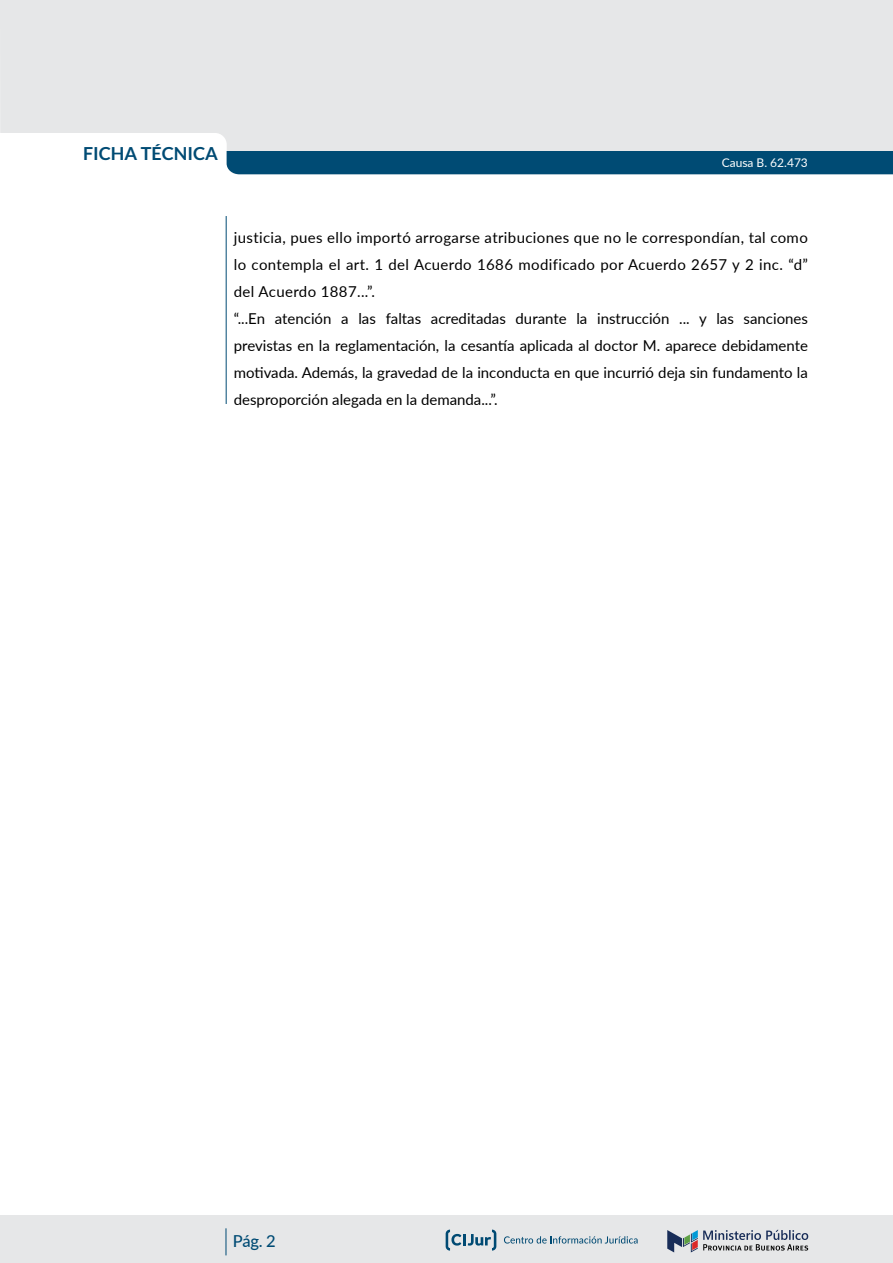
<style>
.page{position:relative;width:893px;height:1263px;background:#fff}
.page>*{position:absolute;margin:0;border:0;box-sizing:border-box;transform-origin:0 0}
.t1{font:700 18px "Lato";color:#004b74}
.t2{font:500 16.5px "Lato";color:#004b74}
.t3{font:15px/27px "Lato";color:#000}
.t4{font:12px "Lato";color:#fff}
</style>
<div class="page">
<div style="left:0;top:1215px;width:893px;height:48px;background:#e6e7e8"></div>
<svg style="left:667px;top:1230px;width:141px;height:22px"></svg>
<svg style="left:504px;top:1236px;width:134px;height:7px"></svg>
<svg style="left:446px;top:1229px;width:50px;height:21px"></svg>
<svg style="left:226px;top:1228px;width:1px;height:27px"></svg>
<div style="left:0;top:0;width:893px;height:166px;background:#e6e7e8"></div>
<hr style="left:226px;top:216px;width:1px;height:188px;background:#004b74">
<div style="left:227px;top:151px;width:666px;height:23px;background:#004b74"></div>
<p class="t1" style="left:83px;top:143px;width:136px">FICHA TÉCNICA</p>
<p class="t4" style="left:722px;top:155px;width:88px">Causa B. 62.473</p>
<p class="t3" style="left:234px;top:223px;width:576px">justicia, pues ello importó arrogarse atribuciones que no le correspondían, tal como lo contempla el art. 1 del Acuerdo 1686 modificado por Acuerdo 2657 y 2 inc. “d” del Acuerdo 1887...”.<br>“...En atención a las faltas acreditadas durante la instrucción ... y las sanciones previstas en la reglamentación, la cesantía aplicada al doctor M. aparece debidamente motivada. Además, la gravedad de la inconducta en que incurrió deja sin fundamento la desproporción alegada en la demanda...”.</p>
<p class="t2" style="left:233px;top:1229px;width:44px">Pág. 2</p>
</div>
